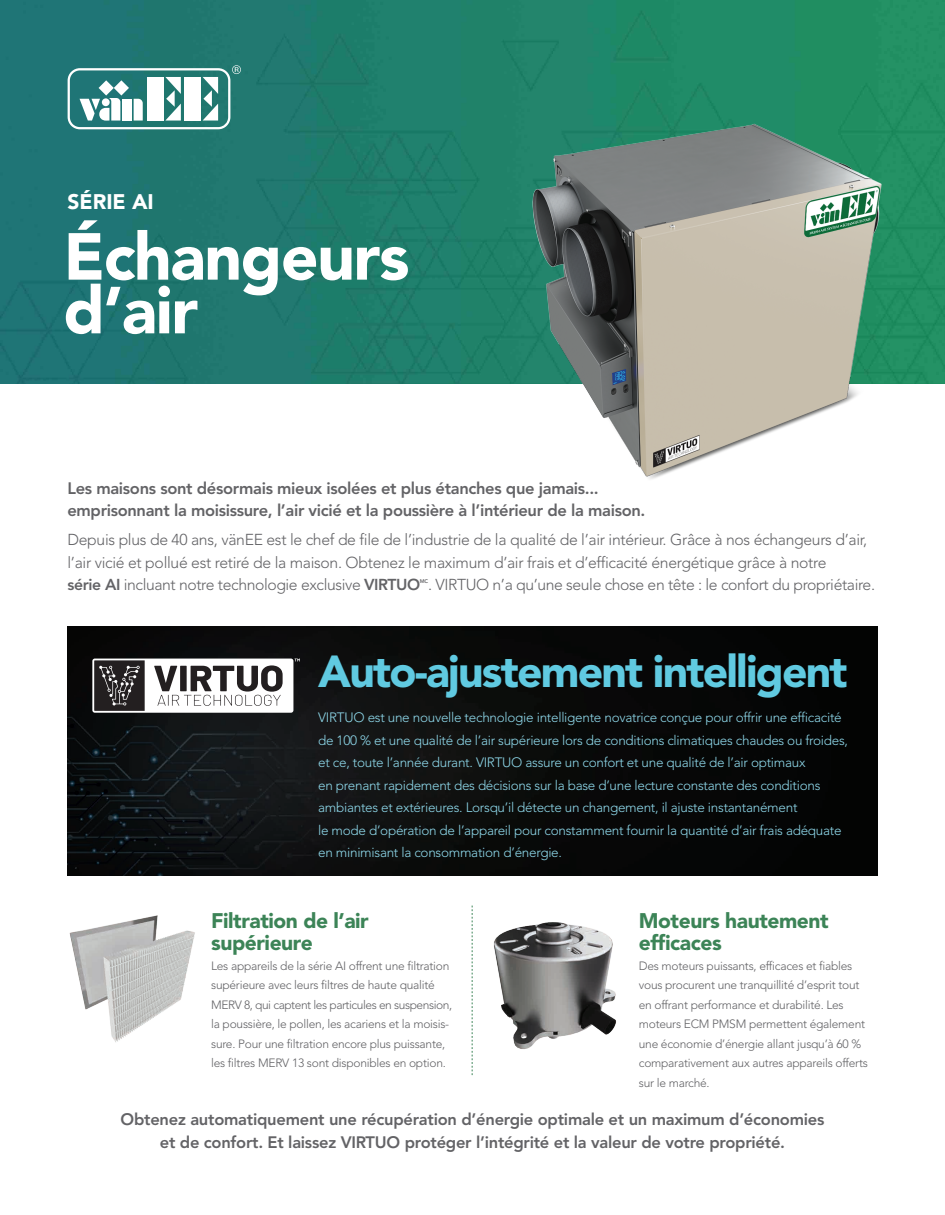
<style>
.page{position:relative;width:945px;height:1215px;background:#fff}
.page>*{position:absolute;margin:0;border:0;box-sizing:border-box;transform-origin:0 0}
.t1{font:900 65.7px/53.7px "Avenir LT Std";letter-spacing:-.02em;color:#fff}
.t2{font:900 44.55px "Avenir LT Std";letter-spacing:-.04em;color:#60cae1}
.t3{font:900 21px/22.5px "Avenir LT Std";letter-spacing:-.02em;color:#3c8457}
.t4{font:900 21px "Avenir LT Std";color:#fff}
.t5{font:800 16.5px/22.5px "Avenir LT Std";letter-spacing:-.015em;color:#636366}
.t6{font:300 15.75px/22.5px "Avenir LT Std";letter-spacing:-.02em;color:#636366}
.t7{font:300 13.5px/22.5px "Avenir LT Std";letter-spacing:-.02em;color:#8dd6e8}
.t8{font:300 12px/19.5px "Avenir LT Std";letter-spacing:-.02em;color:#636366}
.t9{font:800 5.25px "Avenir LT Std";color:#636366}
.s1{font-weight:800}
</style>
<div class="page">
<img style="left:68px;top:627px;width:810px;height:248px">
<svg style="left:92px;top:659px;width:208px;height:54px"></svg>
<img style="left:494px;top:922px;width:122px;height:127px">
<img style="left:69px;top:915px;width:126px;height:127px">
<svg style="left:472px;top:906px;width:1px;height:169px"></svg>
<img style="left:0;top:0;width:945px;height:384px">
<svg style="left:68px;top:65px;width:173px;height:64px"></svg>
<img style="left:507px;top:110px;width:388px;height:369px">
<h3 class="t4" style="left:68px;top:189px;width:88px">SÉRIE AI</h3>
<h1 class="t1" style="left:64px;top:230px;width:347px">Échangeurs d’air</h1>
<p class="t5" style="left:68px;top:477px;width:579px">Les maisons sont désormais mieux isolées et plus étanches que jamais... emprisonnant la moisissure, l’air vicié et la poussière à l’intérieur de la maison.</p>
<p class="t6" style="left:68px;top:529px;width:801px">Depuis plus de 40 ans, vänEE est le chef de file de l’industrie de la qualité de l’air intérieur. Grâce à nos échangeurs d’air, l’air vicié et pollué est retiré de la maison. Obtenez le maximum d’air frais et d’efficacité énergétique grâce à notre<br><span class="s1">série AI</span> incluant notre technologie exclusive <span class="s1">VIRTUO</span></p>
<p class="t9" style="left:420px;top:578px;width:10px">MC</p>
<p class="t6" style="left:428px;top:574px;width:449px">. VIRTUO n’a qu’une seule chose en tête : le confort du propriétaire.</p>
<h2 class="t2" style="left:318px;top:644px;width:531px">Auto-ajustement intelligent</h2>
<p class="t7" style="left:318px;top:707px;width:531px">VIRTUO est une nouvelle technologie intelligente novatrice conçue pour offrir une efficacité de 100 % et une qualité de l’air supérieure lors de conditions climatiques chaudes ou froides, et ce, toute l’année durant. VIRTUO assure un confort et une qualité de l’air optimaux<br>en prenant rapidement des décisions sur la base d’une lecture constante des conditions ambiantes et extérieures. Lorsqu’il détecte un changement, il ajuste instantanément<br>le mode d’opération de l’appareil pour constamment fournir la quantité d’air frais adéquate en minimisant la consommation d’énergie.</p>
<h3 class="t3" style="left:639px;top:909px;width:191px">Moteurs hautement efficaces</h3>
<p class="t8" style="left:639px;top:956px;width:231px">Des moteurs puissants, efficaces et fiables vous procurent une tranquillité d’esprit tout en offrant performance et durabilité. Les moteurs ECM PMSM permettent également une économie d’énergie allant jusqu’à 60 % comparativement aux autres appareils offerts sur le marché.</p>
<p class="t5" style="left:121px;top:1108px;width:705px;text-align:center">Obtenez automatiquement une récupération d’énergie optimale et un maximum d’économies et de confort. Et laissez VIRTUO protéger l’intégrité et la valeur de votre propriété.</p>
<h3 class="t3" style="left:211px;top:909px;width:159px">Filtration de l’air supérieure</h3>
<p class="t8" style="left:211px;top:956px;width:242px">Les appareils de la série AI offrent une filtration supérieure avec leurs filtres de haute qualité MERV 8, qui captent les particules en suspension, la poussière, le pollen, les acariens et la moisis&shy;sure. Pour une filtration encore plus puissante, les filtres MERV 13 sont disponibles en option.</p>
</div>
